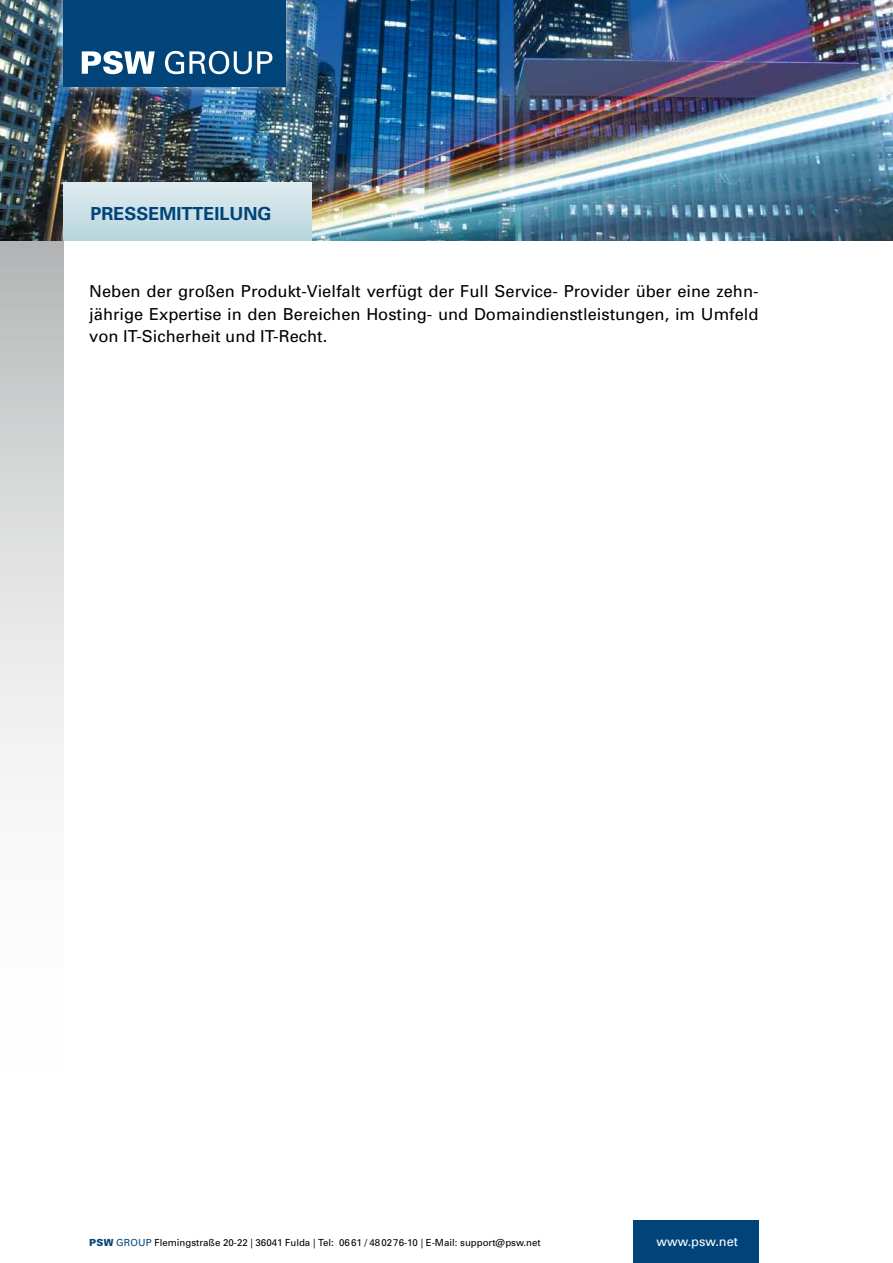
<style>
.page{position:relative;width:893px;height:1263px;background:#fff}
.page>*{position:absolute;margin:0;border:0;box-sizing:border-box;transform-origin:0 0}
.t1{font:700 18px "Univers";color:#00447a}
.t2{font:16.5px/22.5px "Univers";color:#000;text-align:justify}
.t3{font:12.75px "Univers";color:#fff}
.t4{font:9.75px "Univers";color:#000}
.s1{font-weight:900;color:#00447a}
.s2{color:#00447a}
</style>
<div class="page">
<div style="left:0;top:241px;width:64px;height:878px;background:linear-gradient(to bottom,#bfc1c1,#fff)"></div>
<img style="left:0;top:0;width:893px;height:241px">
<div style="left:51px;top:0;width:246px;height:99px;background:#fff;opacity:.75"></div>
<div style="left:63px;top:0;width:223px;height:87px;background:#00447a"></div>
<svg style="left:82px;top:51px;width:73px;height:23px"></svg>
<svg style="left:165px;top:51px;width:107px;height:23px"></svg>
<div style="left:64px;top:182px;width:248px;height:59px;background:linear-gradient(to bottom,#e0ecf0,#b7d4dc)"></div>
<div style="left:634px;top:1220px;width:125px;height:43px;background:#00447a"></div>
<p class="t1" style="left:90px;top:203px;width:183px">PRESSEMITTEILUNG</p>
<p class="t2" style="left:89px;top:280px;width:671px">Neben der großen Produkt-Vielfalt verfügt der Full Service- Provider über eine zehn&shy;jährige Expertise in den Bereichen Hosting- und Domaindienstleistungen, im Umfeld von IT-Sicherheit und IT-Recht.</p>
<p class="t4" style="left:89px;top:1237px;width:453px"><span class="s1">PSW</span> <span class="s2">GROUP</span> Flemingstraße 20-22 | 36041 Fulda | Tel: 0661 / 480276-10 | E-Mail: support@psw.net</p>
<p class="t3" style="left:657px;top:1234px;width:83px">www.psw.net</p>
</div>
